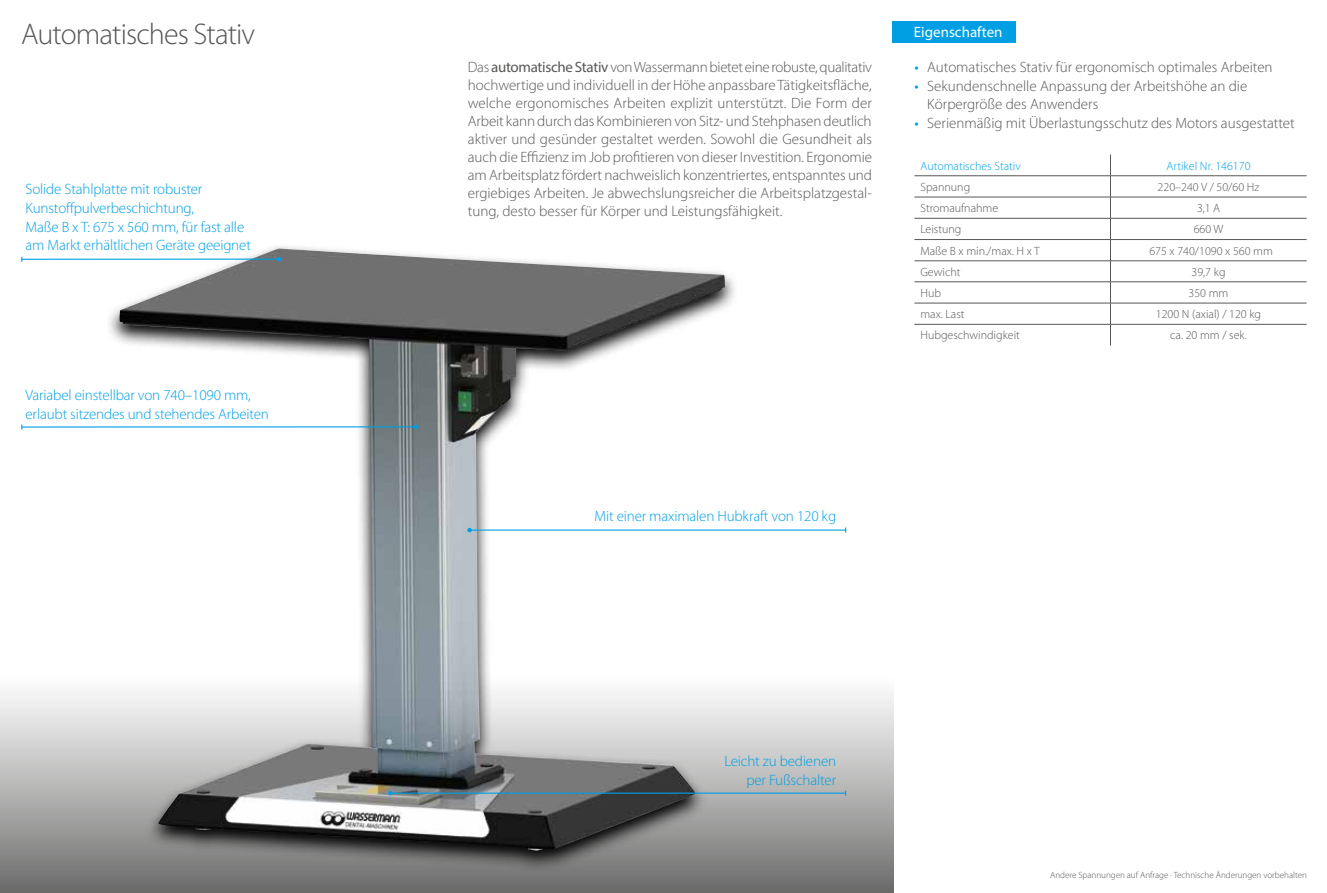
<style>
.page{position:relative;width:1327px;height:893px;background:#fff}
.page>*{position:absolute;margin:0;border:0;box-sizing:border-box;transform-origin:0 0}
.t1{font:300 30px "Myriad Pro";letter-spacing:-.03em;color:#575756}
.t2{font:300 15px/18px "Myriad Pro";color:#575756}
.t3{font:300 15px/18.8px "Myriad Pro";letter-spacing:-.01em;color:#009fe3}
.t4{font:15px "Myriad Pro";color:#fff}
.t5{font:300 12px "Myriad Pro";color:#575756}
.t6{font:300 12px "Myriad Pro";color:#009fe3}
.t7{font:300 9px "Myriad Pro";color:#575756}
.s1{font-weight:400}
.s2{font-weight:400;color:#009fe3}
</style>
<div class="page">
<svg style="left:0;top:424px;width:893px;height:469px"></svg>
<svg style="left:106px;top:246px;width:633px;height:627px"></svg>
<img style="left:118px;top:248px;width:607px;height:603px">
<hr style="left:469px;top:529px;width:376px;height:2px;background:#009fe3">
<svg style="left:467px;top:528px;width:5px;height:4px"></svg>
<hr style="left:390px;top:793px;width:455px;height:1px;background:#009fe3">
<svg style="left:388px;top:791px;width:4px;height:4px"></svg>
<div style="left:892px;top:21px;width:123px;height:22px;background:#009fe3"></div>
<hr style="left:914px;top:175px;width:196px;height:1px;background:#575756">
<hr style="left:1110px;top:175px;width:196px;height:1px;background:#575756">
<hr style="left:914px;top:197px;width:196px;height:1px;background:#575756">
<hr style="left:1110px;top:197px;width:196px;height:1px;background:#575756">
<hr style="left:914px;top:218px;width:196px;height:1px;background:#575756">
<hr style="left:1110px;top:218px;width:196px;height:1px;background:#575756">
<hr style="left:914px;top:239px;width:196px;height:1px;background:#575756">
<hr style="left:1110px;top:239px;width:196px;height:1px;background:#575756">
<hr style="left:914px;top:261px;width:196px;height:1px;background:#575756">
<hr style="left:1110px;top:261px;width:196px;height:1px;background:#575756">
<hr style="left:914px;top:282px;width:196px;height:1px;background:#575756">
<hr style="left:1110px;top:282px;width:196px;height:1px;background:#575756">
<hr style="left:914px;top:303px;width:196px;height:1px;background:#575756">
<hr style="left:1110px;top:303px;width:196px;height:1px;background:#575756">
<hr style="left:914px;top:324px;width:196px;height:1px;background:#575756">
<hr style="left:1110px;top:324px;width:196px;height:1px;background:#575756">
<svg style="left:1110px;top:154px;width:1px;height:192px"></svg>
<hr style="left:22px;top:426px;width:394px;height:2px;background:#009fe3">
<svg style="left:414px;top:425px;width:4px;height:4px"></svg>
<hr style="left:22px;top:259px;width:257px;height:1px;background:#009fe3">
<svg style="left:277px;top:257px;width:4px;height:4px"></svg>
<h1 class="t1" style="left:21px;top:17px;width:235px">Automatisches Stativ</h1>
<p class="t3" style="left:26px;top:180px;width:227px">Solide Stahlplatte mit robuster Kunstoffpulverbeschichtung,<br>Maße B x T: 675 x 560 mm, für fast alle am Markt erhältlichen Geräte geeignet</p>
<p class="t3" style="left:26px;top:386px;width:245px">Variabel einstellbar von 740–1090 mm, erlaubt sitzendes und stehendes Arbeiten</p>
<p class="t2" style="left:468px;top:58px;width:406px;text-align:justify">Das <span class="s1">automatische Stativ</span> von Wassermann bietet eine robuste, qualitativ hochwertige und individuell in der Höhe anpassbare Tätigkeitsfläche, welche ergonomisches Arbeiten explizit unterstützt. Die Form der Arbeit kann durch das Kombinieren von Sitz- und Stehphasen deutlich aktiver und gesünder gestaltet werden. Sowohl die Gesundheit als auch die Effizienz im Job profitieren von dieser Investition. Ergonomie am Arbeitsplatz fördert nachweislich konzentriertes, entspanntes und ergiebiges Arbeiten. Je abwechslungsreicher die Arbeitsplatzgestal&shy;tung, desto besser für Körper und Leistungsfähigkeit.</p>
<p class="t4" style="left:914px;top:22px;width:90px">Eigenschaften</p>
<p class="t2" style="left:914px;top:58px;width:360px"><span class="s2">•</span> Automatisches Stativ für ergonomisch optimales Arbeiten</p>
<p class="t2" style="left:927px;top:76px;width:322px;line-height:18.8px;text-indent:-13px"><span class="s2">•</span> Sekundenschnelle Anpassung der Arbeitshöhe an die<br>Körpergröße des Anwenders</p>
<p class="t2" style="left:914px;top:114px;width:382px"><span class="s2">•</span> Serienmäßig mit Überlastungsschutz des Motors ausgestattet</p>
<p class="t6" style="left:920px;top:159px;width:102px">Automatisches Stativ</p>
<p class="t6" style="left:1166px;top:159px;width:85px">Artikel Nr. 146170</p>
<p class="t5" style="left:920px;top:180px;width:51px">Spannung</p>
<p class="t5" style="left:1157px;top:180px;width:103px">220–240 V / 50/60 Hz</p>
<p class="t5" style="left:920px;top:201px;width:79px">Stromaufnahme</p>
<p class="t5" style="left:1197px;top:201px;width:24px">3,1 A</p>
<p class="t5" style="left:920px;top:223px;width:43px">Leistung</p>
<p class="t5" style="left:1193px;top:223px;width:31px">660 W</p>
<p class="t5" style="left:920px;top:244px;width:121px">Maße B x min./max. H x T</p>
<p class="t5" style="left:1149px;top:244px;width:125px">675 x 740/1090 x 560 mm</p>
<p class="t5" style="left:920px;top:265px;width:42px">Gewicht</p>
<p class="t5" style="left:1191px;top:265px;width:36px">39,7 kg</p>
<p class="t5" style="left:920px;top:286px;width:22px">Hub</p>
<p class="t5" style="left:1188px;top:286px;width:41px">350 mm</p>
<p class="t5" style="left:920px;top:307px;width:46px">max. Last</p>
<p class="t5" style="left:1156px;top:307px;width:107px">1200 N (axial) / 120 kg</p>
<p class="t5" style="left:920px;top:329px;width:101px">Hubgeschwindigkeit</p>
<p class="t5" style="left:1170px;top:329px;width:78px">ca. 20 mm / sek.</p>
<p class="t3" style="left:594px;top:507px;width:243px">Mit einer maximalen Hubkraft von 120 kg</p>
<p class="t3" style="left:724px;top:752px;width:113px;text-align:right">Leicht zu bedienen per Fußschalter</p>
<p class="t7" style="left:1050px;top:870px;width:258px">Andere Spannungen auf Anfrage · Technische Änderungen vorbehalten</p>
</div>
